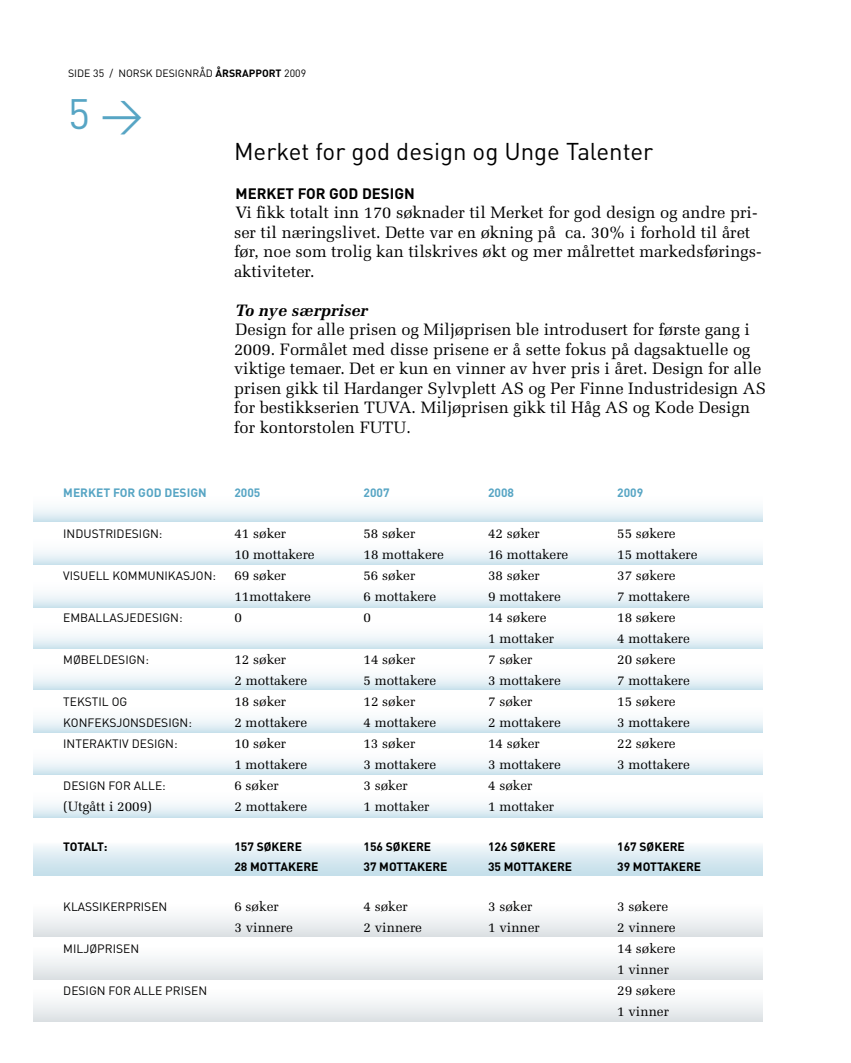
<style>
.page{position:relative;width:851px;height:1063px;background:#fff}
.page>*{position:absolute;margin:0;border:0;box-sizing:border-box;transform-origin:0 0}
.t1{font:42px "DIN";color:#57a5c4}
.t2{font:24px "DIN";color:#000}
.t3{font:16.5px/19.5px "Melior LT Std";color:#000}
.t4{font:italic 700 16.5px "Melior LT Std";color:#000}
.t5{font:700 15px "DIN";color:#000}
.t6{font:13.5px/21px "Melior LT Std";color:#000}
.t7{font:12px "DIN";color:#000}
.t8{font:700 12px "DIN";color:#000}
.t9{font:700 12px "DIN";color:#57a5c4}
.t10{font:10.5px "DIN";color:#000}
.s1{font-weight:700}
</style>
<div class="page">
<div style="left:33px;top:531px;width:729px;height:34px;background:linear-gradient(to bottom,#fff,#dbebf2)"></div>
<div style="left:33px;top:487px;width:729px;height:34px;background:linear-gradient(to bottom,#fff,#deecf3)"></div>
<div style="left:33px;top:574px;width:729px;height:34px;background:linear-gradient(to bottom,#fff,#dbebf2)"></div>
<div style="left:33px;top:615px;width:729px;height:34px;background:linear-gradient(to bottom,#fff,#dcebf2)"></div>
<svg style="left:33px;top:676px;width:729px;height:14px"></svg>
<svg style="left:33px;top:719px;width:729px;height:14px"></svg>
<svg style="left:33px;top:761px;width:729px;height:14px"></svg>
<svg style="left:33px;top:804px;width:729px;height:14px"></svg>
<div style="left:33px;top:842px;width:729px;height:34px;background:linear-gradient(to bottom,#f7fafc,#c2dde9)"></div>
<svg style="left:33px;top:916px;width:729px;height:21px"></svg>
<div style="left:33px;top:945px;width:729px;height:34px;background:linear-gradient(to bottom,#fff,#dee3e6)"></div>
<svg style="left:33px;top:1001px;width:729px;height:21px"></svg>
<p class="t10" style="left:68px;top:66px;width:155px">SIDE 35 / NORSK DESIGNRÅD <span class="s1">ÅRSRAPPORT</span></p>
<p class="t10" style="left:284px;top:66px;width:23px">2009</p>
<h1 class="t1" style="left:68px;top:88px;width:77px">5 &gt;</h1>
<h2 class="t2" style="left:234px;top:136px;width:421px">MERKET FOR GOD DESIGN OG U NGE TALENTER</h2>
<p class="t5" style="left:235px;top:184px;width:72px">MERKET FOR</p>
<p class="t5" style="left:329px;top:184px;width:52px">GOD DESIGN</p>
<p class="t3" style="left:234px;top:203px;width:529px">Vi fikk totalt inn 170 søknader til Merket for god design og andre pri&shy;ser til næringslivet. Dette var en økning på ca. 30% i forhold til året før, noe som trolig kan tilskrives økt og mer målrettet markedsførings&shy;aktiviteter.</p>
<p class="t4" style="left:235px;top:300px;width:134px">To nye særpriser</p>
<p class="t3" style="left:234px;top:320px;width:533px">Design for alle prisen og Miljøprisen ble introdusert for første gang i 2009. Formålet med disse prisene er å sette fokus på dagsaktuelle og viktige temaer. Det er kun en vinner av hver pris i året. Design for alle prisen gikk til Hardanger Sylvplett AS og Per Finne Industridesign AS for bestikkserien TUVA. Miljøprisen gikk til Håg AS og Kode Design for kontorstolen FUTU.</p>
<p class="t9" style="left:63px;top:485px;width:58px">MERKET FOR</p>
<p class="t9" style="left:138px;top:485px;width:41px">GOD DESIGN</p>
<p class="t9" style="left:234px;top:485px;width:28px">2005</p>
<p class="t9" style="left:363px;top:485px;width:28px">2007</p>
<p class="t9" style="left:488px;top:485px;width:28px">2008</p>
<p class="t9" style="left:617px;top:485px;width:28px">2009</p>
<p class="t7" style="left:63px;top:526px;width:50px">INDUSTRIDESIGN</p>
<p class="t7" style="left:159px;top:526px;width:5px">:</p>
<p class="t6" style="left:234px;top:523px;width:53px">41 søker</p>
<p class="t6" style="left:363px;top:523px;width:53px">58 søker</p>
<p class="t6" style="left:488px;top:523px;width:53px">42 søker</p>
<p class="t6" style="left:617px;top:523px;width:60px">55 søkere</p>
<p class="t6" style="left:234px;top:544px;width:82px">10 mottakere</p>
<p class="t6" style="left:363px;top:544px;width:82px">18 mottakere</p>
<p class="t6" style="left:488px;top:544px;width:82px">16 mottakere</p>
<p class="t6" style="left:617px;top:544px;width:82px">15 mottakere</p>
<p class="t7" style="left:63px;top:568px;width:33px">VISUELL</p>
<p class="t7" style="left:112px;top:568px;width:105px">KOMMUNIKASJON :</p>
<p class="t6" style="left:234px;top:565px;width:53px">69 søker</p>
<p class="t6" style="left:363px;top:565px;width:53px">56 søker</p>
<p class="t6" style="left:488px;top:565px;width:53px">38 søker</p>
<p class="t6" style="left:617px;top:565px;width:60px">37 søkere</p>
<p class="t6" style="left:234px;top:586px;width:78px">11mottakere</p>
<p class="t6" style="left:363px;top:586px;width:74px">6 mottakere</p>
<p class="t6" style="left:488px;top:586px;width:74px">9 mottakere</p>
<p class="t6" style="left:617px;top:586px;width:74px">7 mottakere</p>
<p class="t7" style="left:63px;top:610px;width:74px">EMBALLASJEDESIGN</p>
<p class="t7" style="left:179px;top:610px;width:5px">:</p>
<p class="t6" style="left:234px;top:607px;width:9px">0</p>
<p class="t6" style="left:363px;top:607px;width:9px">0</p>
<p class="t6" style="left:488px;top:607px;width:60px">14 søkere</p>
<p class="t6" style="left:617px;top:607px;width:60px">18 søkere</p>
<p class="t6" style="left:488px;top:628px;width:68px">1 mottaker</p>
<p class="t6" style="left:617px;top:628px;width:74px">4 mottakere</p>
<p class="t7" style="left:63px;top:652px;width:34px">MØBELDESIGN</p>
<p class="t7" style="left:145px;top:652px;width:5px">:</p>
<p class="t6" style="left:234px;top:649px;width:53px">12 søker</p>
<p class="t6" style="left:363px;top:649px;width:53px">14 søker</p>
<p class="t6" style="left:488px;top:649px;width:46px">7 søker</p>
<p class="t6" style="left:617px;top:649px;width:60px">20 søkere</p>
<p class="t6" style="left:234px;top:670px;width:74px">2 mottakere</p>
<p class="t6" style="left:363px;top:670px;width:74px">5 mottakere</p>
<p class="t6" style="left:488px;top:670px;width:74px">3 mottakere</p>
<p class="t6" style="left:617px;top:670px;width:74px">7 mottakere</p>
<p class="t7" style="left:63px;top:694px;width:8px">TEKS</p>
<p class="t7" style="left:92px;top:694px;width:28px">TIL OG</p>
<p class="t6" style="left:234px;top:691px;width:53px">18 søker</p>
<p class="t6" style="left:363px;top:691px;width:53px">12 søker</p>
<p class="t6" style="left:488px;top:691px;width:46px">7 søker</p>
<p class="t6" style="left:617px;top:691px;width:60px">15 søkere</p>
<p class="t7" style="left:63px;top:715px;width:39px">KON FEKS</p>
<p class="t7" style="left:116px;top:715px;width:15px">JONSDESIGN</p>
<p class="t7" style="left:188px;top:715px;width:5px">:</p>
<p class="t6" style="left:234px;top:712px;width:74px">2 mottakere</p>
<p class="t6" style="left:363px;top:712px;width:74px">4 mottakere</p>
<p class="t6" style="left:488px;top:712px;width:74px">2 mottakere</p>
<p class="t6" style="left:617px;top:712px;width:74px">3 mottakere</p>
<p class="t7" style="left:63px;top:736px;width:77px">INTERAKTIV DESIGN</p>
<p class="t7" style="left:174px;top:736px;width:5px">:</p>
<p class="t6" style="left:234px;top:733px;width:53px">10 søker</p>
<p class="t6" style="left:363px;top:733px;width:53px">13 søker</p>
<p class="t6" style="left:488px;top:733px;width:53px">14 søker</p>
<p class="t6" style="left:617px;top:733px;width:60px">22 søkere</p>
<p class="t6" style="left:234px;top:754px;width:74px">1 mottakere</p>
<p class="t6" style="left:363px;top:754px;width:74px">3 mottakere</p>
<p class="t6" style="left:488px;top:754px;width:74px">3 mottakere</p>
<p class="t6" style="left:617px;top:754px;width:74px">3 mottakere</p>
<p class="t7" style="left:63px;top:778px;width:16px">DESIGN</p>
<p class="t7" style="left:109px;top:778px;width:34px">FOR ALLE</p>
<p class="t7" style="left:162px;top:778px;width:5px">:</p>
<p class="t6" style="left:234px;top:775px;width:46px">6 søker</p>
<p class="t6" style="left:363px;top:775px;width:46px">3 søker</p>
<p class="t6" style="left:488px;top:775px;width:46px">4 søker</p>
<p class="t6" style="left:63px;top:796px;width:90px">(Utgått i 2009)</p>
<p class="t6" style="left:234px;top:796px;width:74px">2 mottakere</p>
<p class="t6" style="left:363px;top:796px;width:68px">1 mottaker</p>
<p class="t6" style="left:488px;top:796px;width:68px">1 mottaker</p>
<p class="t8" style="left:63px;top:839px;width:15px">TOTALT</p>
<p class="t8" style="left:104px;top:839px;width:5px">:</p>
<p class="t8" style="left:234px;top:839px;width:52px">157 SØKERE</p>
<p class="t8" style="left:363px;top:839px;width:52px">156 SØKERE</p>
<p class="t8" style="left:488px;top:839px;width:52px">126 SØKERE</p>
<p class="t8" style="left:617px;top:839px;width:54px">167 SØKERE</p>
<p class="t8" style="left:234px;top:859px;width:25px">28 MOTTA</p>
<p class="t8" style="left:288px;top:859px;width:15px">KERE</p>
<p class="t8" style="left:363px;top:859px;width:25px">37 MOTTA</p>
<p class="t8" style="left:417px;top:859px;width:15px">KERE</p>
<p class="t8" style="left:488px;top:859px;width:25px">35 MOTTA</p>
<p class="t8" style="left:541px;top:859px;width:15px">KERE</p>
<p class="t8" style="left:617px;top:859px;width:25px">39 MOTTAKERE</p>
<p class="t7" style="left:63px;top:900px;width:30px">KLASSIKER</p>
<p class="t7" style="left:125px;top:900px;width:15px">PRISEN</p>
<p class="t6" style="left:234px;top:896px;width:46px">6 søker</p>
<p class="t6" style="left:363px;top:896px;width:46px">4 søker</p>
<p class="t6" style="left:488px;top:896px;width:46px">3 søker</p>
<p class="t6" style="left:617px;top:896px;width:53px">3 søkere</p>
<p class="t6" style="left:234px;top:917px;width:60px">3 vinnere</p>
<p class="t6" style="left:363px;top:917px;width:60px">2 vinnere</p>
<p class="t6" style="left:488px;top:917px;width:53px">1 vinner</p>
<p class="t6" style="left:617px;top:917px;width:60px">2 vinnere</p>
<p class="t7" style="left:63px;top:942px;width:49px">MILJØPRISEN</p>
<p class="t6" style="left:617px;top:938px;width:60px">14 søkere<br>1 vinner</p>
<p class="t7" style="left:63px;top:984px;width:16px">DESIGN</p>
<p class="t7" style="left:109px;top:984px;width:41px">FOR ALLE</p>
<p class="t7" style="left:165px;top:984px;width:15px">PRISEN</p>
<p class="t6" style="left:617px;top:980px;width:60px">29 søkere<br>1 vinner</p>
</div>
